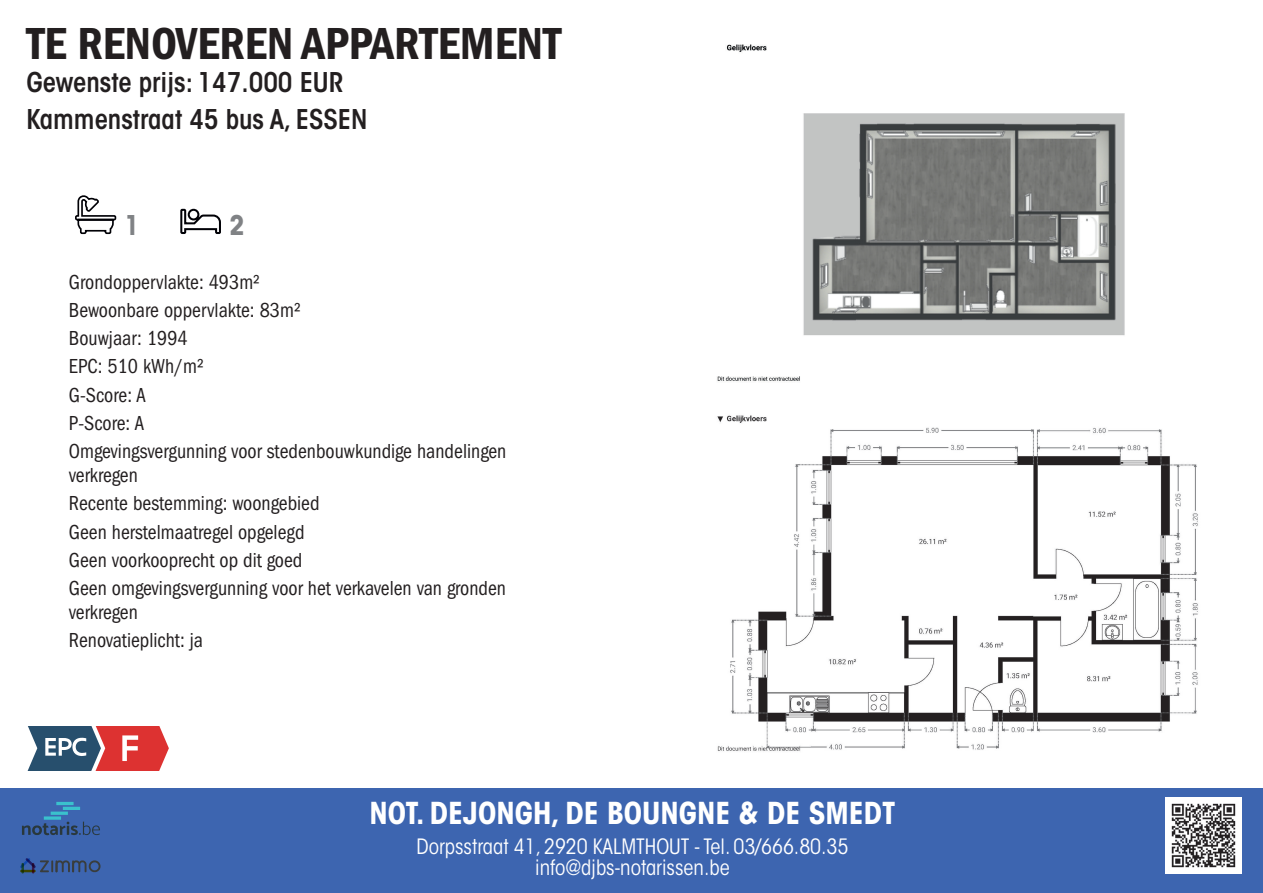
<style>
.page{position:relative;width:1263px;height:893px;background:#fff}
.page>*{position:absolute;margin:0;border:0;box-sizing:border-box;transform-origin:0 0}
.subjectTitle{font:46.5px "ITC Franklin Gothic Std Dm Cd";color:#231f20}
.notaryName{font:700 condensed 30px "ITC Avant Garde Std";color:#fff}
.subjectPrice{font:600 condensed 27px "ITC Avant Garde Std";color:#231f20}
.subjectAddress{font:600 condensed 27px "ITC Avant Garde Std";color:#231f20}
.IMAGE{font:700 condensed 27px "ITC Avant Garde Std";color:#808285}
.t1{font:condensed 21px/24px "ITC Franklin Gothic Std";color:#231f20;scale:.95 1}
.notaryAddress{font:condensed 21px "ITC Avant Garde Std";color:#fff}
.notaryTelMail{font:condensed 21px "ITC Avant Garde Std";color:#fff}
</style>
<div class="page">
<img style="left:717px;top:44px;width:408px;height:338px">
<img style="left:717px;top:415px;width:481px;height:336px">
<div style="left:0;top:788px;width:1263px;height:105px;background:#3d65b0"></div>
<img style="left:1165px;top:797px;width:77px;height:77px">
<svg style="left:75px;top:195px;width:42px;height:40px"></svg>
<svg style="left:180px;top:208px;width:41px;height:26px"></svg>
<svg style="left:20px;top:858px;width:81px;height:14px"></svg>
<svg style="left:22px;top:821px;width:78px;height:14px"></svg>
<hr style="left:56px;top:802px;width:18px;height:3px;background:#3ac1cd">
<hr style="left:63px;top:807px;width:17px;height:3px;background:#3ac1cd">
<hr style="left:51px;top:812px;width:17px;height:3px;background:#3ac1cd">
<svg style="left:44px;top:816px;width:17px;height:4px"></svg>
<svg style="left:28px;top:726px;width:141px;height:44px;background:#9b646f"></svg>
<p class="subjectTitle" style="left:26px;top:17px;width:536px">TE RENOVEREN APPARTEMENT</p>
<p class="subjectPrice" style="left:26px;top:65px;width:318px">Gewenste prijs: 147.000 EUR</p>
<p class="subjectAddress" style="left:26px;top:102px;width:342px">Kammenstraat 45 bus A, ESSEN</p>
<p class="IMAGE" style="left:124px;top:208px;width:17px">1</p>
<p class="IMAGE" style="left:229px;top:208px;width:17px">2</p>
<p class="t1" style="left:69px;top:270px;width:203px">Grondoppervlakte: 493m²</p>
<p class="t1" style="left:69px;top:298px;width:246px">Bewoonbare oppervlakte: 83m²</p>
<p class="t1" style="left:69px;top:326px;width:127px">Bouwjaar: 1994</p>
<p class="t1" style="left:69px;top:355px;width:144px">EPC: 510 kWh/m²</p>
<p class="t1" style="left:69px;top:383px;width:83px">G-Score: A</p>
<p class="t1" style="left:69px;top:411px;width:81px">P-Score: A</p>
<p class="t1" style="left:69px;top:439px;width:462px">Omgevingsvergunning voor stedenbouwkundige handelingen verkregen</p>
<p class="t1" style="left:69px;top:492px;width:265px">Recente bestemming: woongebied</p>
<p class="t1" style="left:69px;top:520px;width:250px">Geen herstelmaatregel opgelegd</p>
<p class="t1" style="left:69px;top:548px;width:247px">Geen voorkooprecht op dit goed</p>
<p class="t1" style="left:69px;top:576px;width:462px">Geen omgevingsvergunning voor het verkavelen van gronden verkregen</p>
<p class="t1" style="left:69px;top:629px;width:143px">Renovatieplicht: ja</p>
<p class="notaryName" style="left:370px;top:794px;width:527px">NOT. DEJONGH, DE BOUNGNE &amp; DE SMEDT</p>
<p class="notaryAddress" style="left:416px;top:834px;width:433px">Dorpsstraat 41, 2920 KALMTHOUT - Tel. 03/666.80.35</p>
<p class="notaryTelMail" style="left:535px;top:855px;width:196px">info@djbs-notarissen.be</p>
</div>
